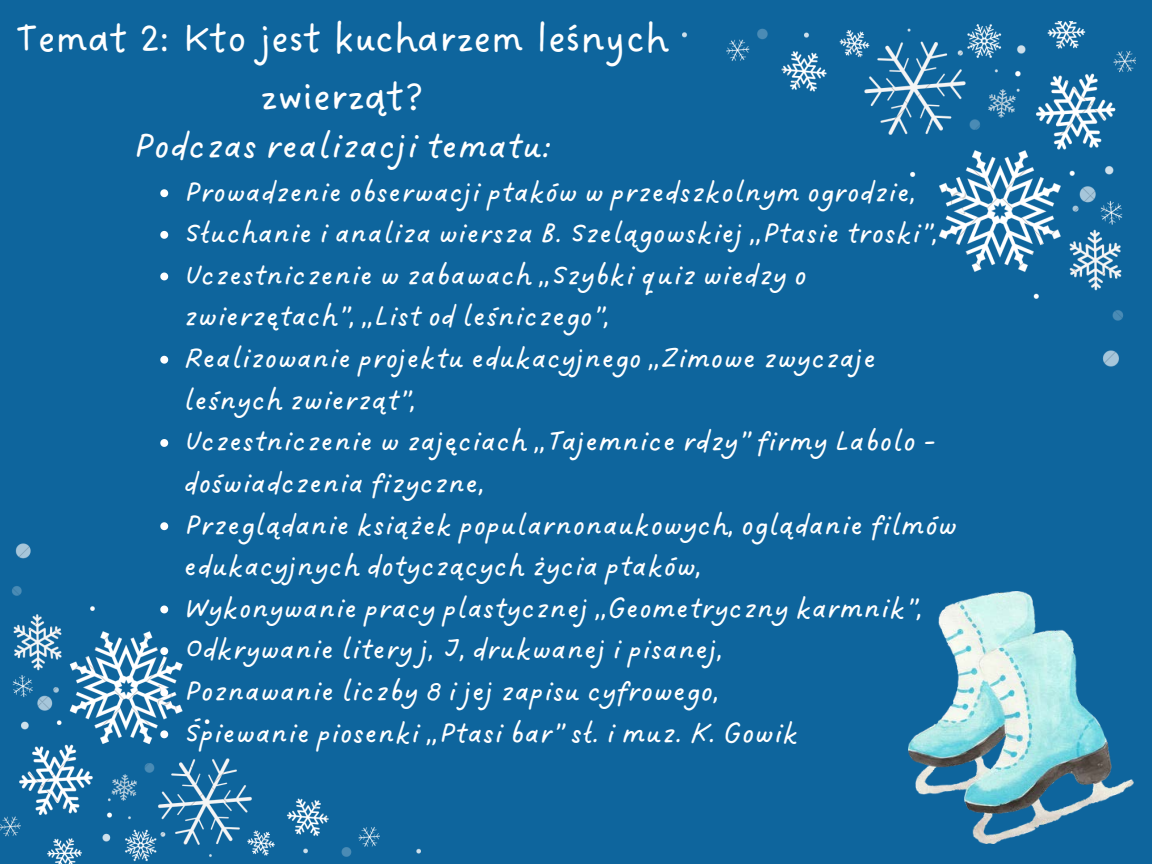
<style>
.page{position:relative;width:1152px;height:864px;background:#0e659d}
.page>*{position:absolute;margin:0;border:0;box-sizing:border-box;transform-origin:0 0}
.t1{font:42px/58.5px "DO Sans Regular";color:#fff;text-align:center}
.t2{font:37.5px "DO Sans Slanted";color:#fff}
.t3{font:30px/41.7px "DO Sans Slanted";color:#fff}
</style>
<div class="page">
<img style="left:909px;top:592px;width:225px;height:252px">
<img style="left:682px;top:21px;width:454px;height:346px">
<img style="left:0;top:543px;width:421px;height:321px">
<svg style="left:160px;top:189px;width:8px;height:8px"></svg>
<svg style="left:160px;top:231px;width:8px;height:8px"></svg>
<svg style="left:160px;top:273px;width:8px;height:7px"></svg>
<svg style="left:160px;top:356px;width:8px;height:8px"></svg>
<svg style="left:160px;top:439px;width:8px;height:8px"></svg>
<svg style="left:160px;top:522px;width:8px;height:8px"></svg>
<svg style="left:160px;top:606px;width:8px;height:7px"></svg>
<svg style="left:160px;top:647px;width:8px;height:8px"></svg>
<svg style="left:160px;top:689px;width:8px;height:8px"></svg>
<svg style="left:160px;top:730px;width:8px;height:8px"></svg>
<p class="t1" style="left:16px;top:11px;width:654px">Temat 2: Kto jest kucharzem leśnych zwierząt?</p>
<p class="t2" style="left:133px;top:124px;width:420px">Podczas realizacji tematu:</p>
<p class="t3" style="left:184px;top:172px;width:733px">Prowadzenie obserwacji ptaków w przedszkolnym ogrodzie,</p>
<p class="t3" style="left:184px;top:214px;width:755px">Słuchanie i analiza wiersza B. Szelągowskiej ,,Ptasie troski”,</p>
<p class="t3" style="left:184px;top:255px;width:625px">Uczestniczenie w zabawach ,,Szybki quiz wiedzy o zwierzętach”, ,,List od leśniczego”,</p>
<p class="t3" style="left:184px;top:339px;width:694px">Realizowanie projektu edukacyjnego ,,Zimowe zwyczaje leśnych zwierząt”,</p>
<p class="t3" style="left:184px;top:422px;width:753px">Uczestniczenie w zajęciach ,,Tajemnice rdzy” firmy Labolo - doświadczenia fizyczne,</p>
<p class="t3" style="left:184px;top:505px;width:775px">Przeglądanie książek popularnonaukowych, oglądanie filmów edukacyjnych dotyczących życia ptaków,</p>
<p class="t3" style="left:184px;top:588px;width:740px">Wykonywanie pracy plastycznej ,,Geometryczny karmnik”,</p>
<p class="t3" style="left:184px;top:630px;width:540px">Odkrywanie litery j, J, drukwanej i pisanej,</p>
<p class="t3" style="left:184px;top:672px;width:537px">Poznawanie liczby 8 i jej zapisu cyfrowego,</p>
<p class="t3" style="left:184px;top:713px;width:616px">Śpiewanie piosenki ,,Ptasi bar” sł. i muz. K. Gowik</p>
</div>
